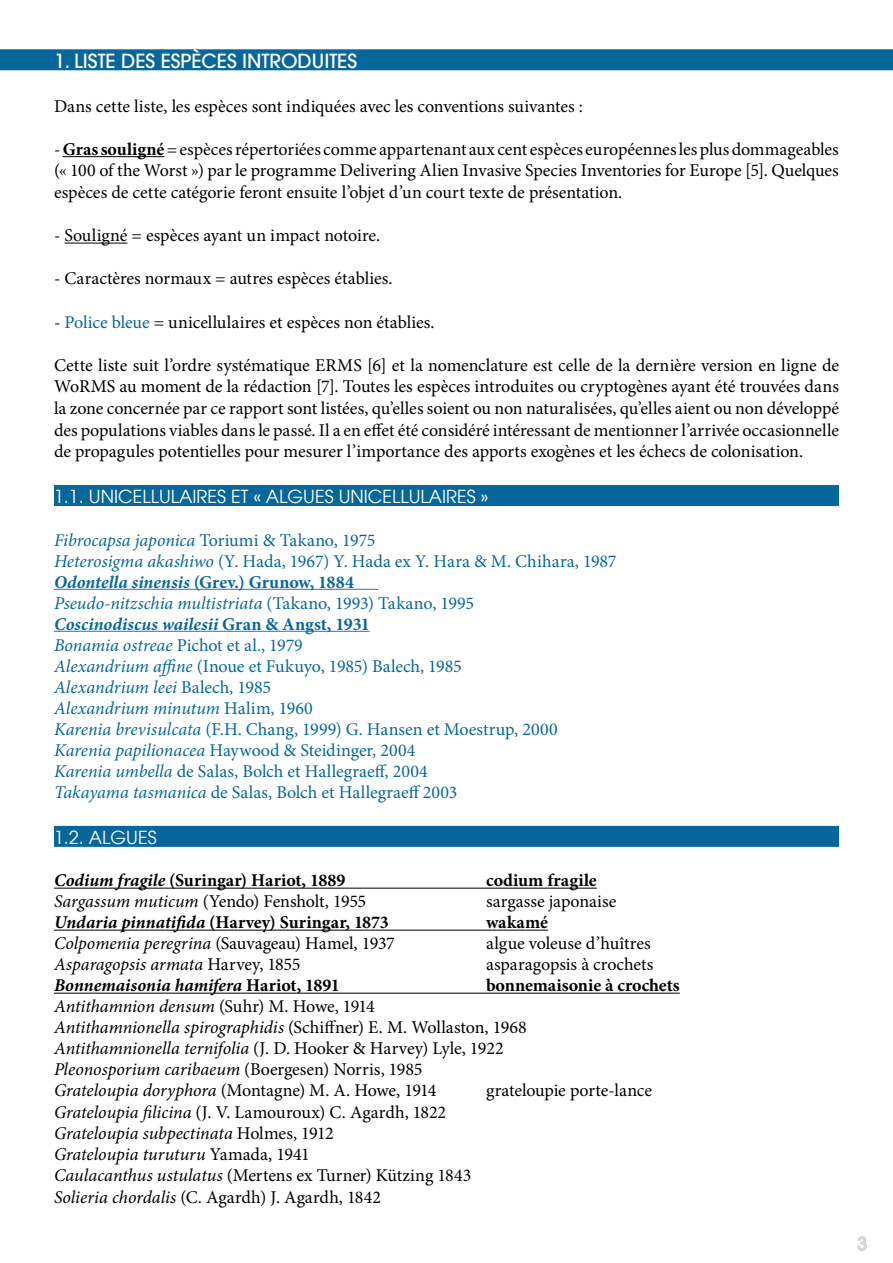
<style>
.page{position:relative;width:893px;height:1263px;background:#fff}
.page>*{position:absolute;margin:0;border:0;box-sizing:border-box;transform-origin:0 0}
.t1{font:500 19.5px "Avant Garde LT";color:#fff}
.t2{font:18px/21.6px "Minion Pro";letter-spacing:-.005em;color:#000;text-align:justify}
.t3{font:18px/21px "Minion Pro";color:#07679a}
.t4{font:700 18px "Minion Pro";color:#000}
.t5{font:18px "Avant Garde LT";color:#fff}
.t6{font:italic 700 18px "Minion Pro";color:#000}
.t7{font:italic 18px "Minion Pro";letter-spacing:-.005em;color:#000}
.t8{font:500 18px "Avant Garde LT";color:#dadada}
.s1{font-weight:700}
.s2{color:#07679a}
.s3{font-style:italic}
.s4{font-weight:700;font-style:italic}
.s5{font-style:normal}
</style>
<div class="page">
<svg style="left:857px;top:1236px;width:10px;height:15px"></svg>
<div style="left:0;top:49px;width:893px;height:21px;background:#07679a"></div>
<hr style="left:63px;top:156px;width:101px;height:1px;background:#000">
<hr style="left:64px;top:243px;width:63px;height:1px;background:#000">
<div style="left:54px;top:485px;width:785px;height:21px;background:#07679a"></div>
<hr style="left:54px;top:589px;width:324px;height:1px;background:#36f">
<hr style="left:54px;top:631px;width:316px;height:1px;background:#36f">
<div style="left:54px;top:826px;width:785px;height:21px;background:#07679a"></div>
<hr style="left:54px;top:888px;width:543px;height:1px;background:#000">
<hr style="left:54px;top:930px;width:494px;height:1px;background:#000">
<hr style="left:54px;top:993px;width:626px;height:1px;background:#000">
<p class="t1" style="left:54px;top:49px;width:305px">1. LISTE DES ESPÈCES INTRODUITES</p>
<p class="t2" style="left:54px;top:95px;width:531px">Dans cette liste, les espèces sont indiquées avec les conventions suivantes :</p>
<p class="t2" style="left:54px;top:138px;width:786px">- <span class="s1">Gras souligné</span> = espèces répertoriées comme appartenant aux cent espèces européennes les plus dommageables (« 100 of the Worst ») par le programme Delivering Alien Invasive Species Inventories for Europe [5]. Quelques espèces de cette catégorie feront ensuite l’objet d’un court texte de présentation.</p>
<p class="t2" style="left:54px;top:225px;width:328px">- Souligné = espèces ayant un impact notoire.</p>
<p class="t2" style="left:54px;top:268px;width:340px">- Caractères normaux = autres espèces établies.</p>
<p class="t2" style="left:54px;top:311px;width:382px">- <span class="s2">Police bleue</span> = unicellulaires et espèces non établies.</p>
<p class="t2" style="left:54px;top:354px;width:787px">Cette liste suit l’ordre systématique ERMS [6] et la nomenclature est celle de la dernière version en ligne de WoRMS au moment de la rédaction [7]. Toutes les espèces introduites ou cryptogènes ayant été trouvées dans la zone concernée par ce rapport sont listées, qu’elles soient ou non naturalisées, qu’elles aient ou non développé des populations viables dans le passé. Il a en effet été considéré intéressant de mentionner l’arrivée occasionnelle de propagules potentielles pour mesurer l’importance des apports exogènes et les échecs de colonisation.</p>
<p class="t5" style="left:54px;top:486px;width:436px">1.1. UNICELLULAIRES ET « ALGUES UNICELLULAIRES »</p>
<p class="t3" style="left:54px;top:529px;width:564px"><span class="s3">Fibrocapsa japonica</span> Toriumi &amp; Takano, 1975<br><span class="s3">Heterosigma akashiwo</span> (Y. Hada, 1967) Y. Hada ex Y. Hara &amp; M. Chihara, 1987<br><span class="s4">Odontella sinensis</span> <span class="s1">(Grev.) Grunow, 1884<br></span><span class="s3">Pseudo-nitzschia multistriata</span> (Takano, 1993) Takano, 1995<br><span class="s4">Coscinodiscus wailesii</span> <span class="s1">Gran &amp; Angst, 1931<br></span><span class="s3">Bonamia ostreae</span> Pichot et al., 1979<br><span class="s3">Alexandrium affine</span> (Inoue et Fukuyo, 1985) Balech, 1985<br><span class="s3">Alexandrium leei</span> Balech, 1985<br><span class="s3">Alexandrium minutum</span> Halim, 1960<br><span class="s3">Karenia brevisulcata</span> (F.H. Chang, 1999) G. Hansen et Moestrup, 2000<br><span class="s3">Karenia papilionacea</span> Haywood &amp; Steidinger, 2004<br><span class="s3">Karenia umbella</span> de Salas, Bolch et Hallegraeff, 2004<br><span class="s3">Takayama tasmanica</span> de Salas, Bolch et Hallegraeff 2003</p>
<p class="t5" style="left:54px;top:827px;width:104px">1.2. ALGUES</p>
<p class="t4" style="left:54px;top:868px;width:293px"><span class="s3">Codium fragile</span> (Suringar) Hariot, 1889</p>
<p class="t4" style="left:486px;top:868px;width:112px">codium fragile</p>
<p class="t2" style="left:54px;top:891px;width:314px"><span class="s3">Sargassum muticum</span> (Yendo) Fensholt, 1955</p>
<p class="t2" style="left:486px;top:891px;width:132px">sargasse japonaise</p>
<p class="t4" style="left:54px;top:910px;width:336px"><span class="s3">Undaria pinnatifida</span> (Harvey) Suringar, 1873</p>
<p class="t4" style="left:486px;top:910px;width:64px">wakamé</p>
<p class="t2" style="left:54px;top:933px;width:342px"><span class="s3">Colpomenia peregrina</span> (Sauvageau) Hamel, 1937</p>
<p class="t2" style="left:486px;top:933px;width:166px">algue voleuse d’huîtres</p>
<p class="t7" style="left:54px;top:952px;width:248px">Asparagopsis armata <span class="s5">Harvey, 1855</span></p>
<p class="t2" style="left:486px;top:954px;width:169px">asparagopsis à crochets</p>
<p class="t6" style="left:54px;top:973px;width:287px">Bonnemaisonia hamifera <span class="s5">Hariot, 1891</span></p>
<p class="t4" style="left:486px;top:973px;width:195px">bonnemaisonie à crochets</p>
<p class="t2" style="left:54px;top:996px;width:474px;line-height:21px;text-align:left"><span class="s3">Antithamnion densum</span> (Suhr) M. Howe, 1914<br><span class="s3">Antithamnionella spirographidis</span> (Schiffner) E. M. Wollaston, 1968<br><span class="s3">Antithamnionella ternifolia</span> (J. D. Hooker &amp; Harvey) Lyle, 1922<br><span class="s3">Pleonosporium caribaeum</span> (Boergesen) Norris, 1985<br><span class="s3">Grateloupia doryphora</span> (Montagne) M. A. Howe, 1914</p>
<p class="t2" style="left:486px;top:1080px;width:168px">grateloupie porte-lance</p>
<p class="t2" style="left:54px;top:1101px;width:419px;text-align:left"><span class="s3">Grateloupia filicina</span> (J. V. Lamouroux) C. Agardh, 1822<br><span class="s3">Grateloupia subpectinata</span> Holmes, 1912<br><span class="s3">Grateloupia turuturu</span> Yamada, 1941<br><span class="s3">Caulacanthus ustulatus</span> (Mertens ex Turner) Kützing 1843<br><span class="s3">Solieria chordalis</span> (C. Agardh) J. Agardh, 1842</p>
<p class="t8" style="left:857px;top:1232px;width:11px">3</p>
</div>
